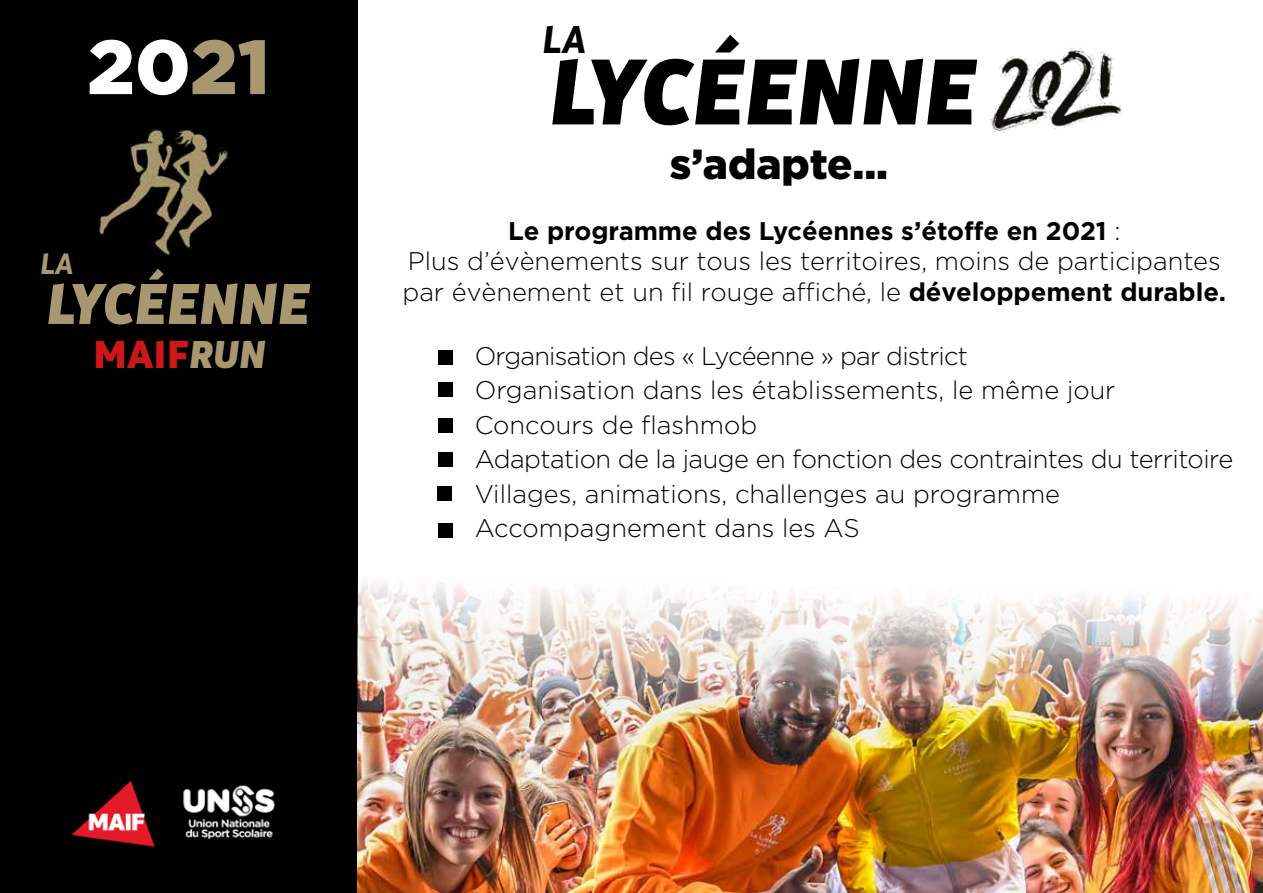
<style>
.page{position:relative;width:1263px;height:893px;background:#fff}
.page>*{position:absolute;margin:0;border:0;box-sizing:border-box;transform-origin:0 0}
.t1{font:italic 900 90px "MAIF";color:#000}
.t2{font:900 76.5px "Gotham";color:#fff}
.t3{font:italic 900 55.5px "MAIF";color:#a9976f}
.t4{font:900 42px "Gotham";color:#000}
.t5{font:900 37.5px "MAIF";color:#cd1719}
.t6{font:italic 700 37.5px "MAIF";color:#000}
.t7{font:italic 700 28.5px "MAIF";color:#a9976f}
.t8{font:300 25.5px/34.5px "Gotham";color:#000;text-align:center}
.s1{color:#a9976f}
.s2{font-style:italic;color:#a9976f}
.s3{font-weight:700}
</style>
<div class="page">
<div style="left:0;top:0;width:357px;height:893px;background:#000"></div>
<img style="left:989px;top:47px;width:133px;height:86px">
<div style="left:438px;top:350px;width:14px;height:15px;background:#000"></div>
<div style="left:438px;top:383px;width:14px;height:14px;background:#000"></div>
<div style="left:438px;top:419px;width:14px;height:14px;background:#000"></div>
<div style="left:438px;top:452px;width:14px;height:15px;background:#000"></div>
<div style="left:437px;top:486px;width:14px;height:14px;background:#000"></div>
<div style="left:438px;top:524px;width:14px;height:14px;background:#000"></div>
<img style="left:71px;top:780px;width:84px;height:68px">
<img style="left:183px;top:785px;width:92px;height:55px">
<img style="left:357px;top:552px;width:906px;height:341px">
<img style="left:99px;top:121px;width:129px;height:134px">
<h2 class="t2" style="left:87px;top:23px;width:184px">20<span class="s1">21</span></h2>
<p class="t7" style="left:40px;top:246px;width:35px">LA</p>
<h3 class="t3" style="left:46px;top:269px;width:265px">LYCÉENNE</h3>
<h3 class="t5" style="left:93px;top:331px;width:174px">MAIF<span class="s2">RUN</span></h3>
<h3 class="t6" style="left:542px;top:15px;width:46px">LA</h3>
<h1 class="t1" style="left:549px;top:35px;width:429px">LYCÉENNE</h1>
<h3 class="t4" style="left:670px;top:140px;width:220px">s’adapte...</h3>
<p class="t8" style="left:402px;top:215px;width:825px;line-height:30.6px"><span class="s3">Le programme des Lycéennes s’étoffe en 2021</span> :<br>Plus d’évènements sur tous les territoires, moins de participantes par évènement et un fil rouge affiché, le <span class="s3">développement durable.</span></p>
<p class="t8" style="left:475px;top:338px;width:760px;text-align:left">Organisation des « Lycéenne » par district<br>Organisation dans les établissements, le même jour Concours de flashmob<br>Adaptation de la jauge en fonction des contraintes du territoire Villages, animations, challenges au programme Accompagnement dans les AS</p>
</div>
